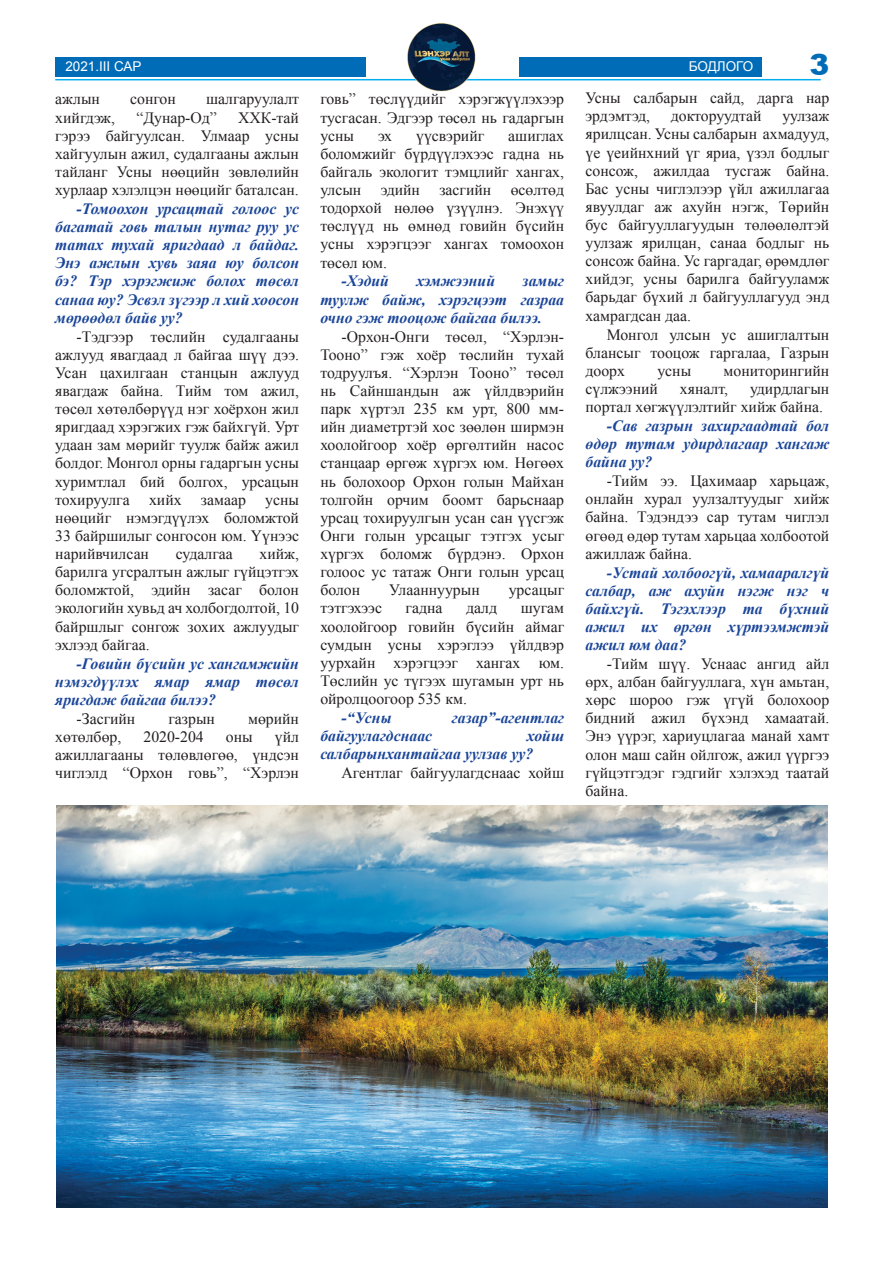
<style>
.page{position:relative;width:893px;height:1263px;background:#fff}
.page>*{position:absolute;margin:0;border:0;box-sizing:border-box;transform-origin:0 0}
.t1{font:900 29.7px "Mogul Arial";color:#006cb7}
.text{font:15.75px/18.1px "Mogul Times New Roman";color:#231f20;text-align:justify}
.text-2{font:italic 700 15.75px/18.1px "Mogul Times New Roman";color:#1b4699;text-align:justify}
.t2{font:13.5px "Arial";color:#fff}
</style>
<div class="page">
<div style="left:55px;top:58px;width:310px;height:19px;background:#006cb7"></div>
<hr style="left:55px;top:79px;width:766px;height:1px;background:#00aeef">
<div style="left:520px;top:57px;width:242px;height:20px;background:#006cb7"></div>
<img style="left:406px;top:23px;width:73px;height:69px">
<img style="left:57px;top:805px;width:771px;height:403px">
<p class="t2" style="left:66px;top:57px;width:112px">2019.XI САР №02</p>
<p class="t2" style="left:689px;top:57px;width:66px">БОДЛОГО</p>
<h1 class="t1" style="left:809px;top:48px;width:21px">3</h1>
<p class="text" style="left:55px;top:90px;width:46px">ажлын</p>
<p class="text" style="left:130px;top:90px;width:47px">сонгон</p>
<p class="text" style="left:206px;top:90px;width:95px">шалгаруулалт</p>
<p class="text" style="left:55px;top:108px;width:61px">хийгдэж,</p>
<p class="text" style="left:136px;top:108px;width:82px">“Дунар-Од”</p>
<p class="t2" style="left:80px;top:57px;width:63px">21 III САР</p>
<p class="text" style="left:585px;top:89px;width:245px">Усны салбарын сайд, дарга нар эрдэмтэд,</p>
<p class="text" style="left:320px;top:90px;width:245px">говь” төслүүдийг хэрэгжүүлэхээр тусгасан. Эдгээр төсөл нь гадаргын усны</p>
<p class="text" style="left:671px;top:107px;width:92px">докторуудтай</p>
<p class="text" style="left:55px;top:108px;width:245px;text-indent:183px">ХХК-тай гэрээ байгуулсан. Улмаар усны хайгуулын ажил, судалгааны ажлын тайланг Усны нөөцийн зөвлөлийн хурлаар хэлэлцэн нөөцийг баталсан.</p>
<p class="text-2" style="left:55px;top:199px;width:245px;text-indent:21px">-Томоохон урсацтай голоос ус багатай говь талын нутаг руу ус татах тухай яригдаад л байдаг.<br>Энэ ажлын хувь заяа юу болсон бэ? Тэр хэрэгжиж болох төсөл санаа юу? Эсвэл зүгээр л хий хоосон мөрөөдөл байв уу?</p>
<p class="text" style="left:55px;top:327px;width:245px;text-indent:21px">-Тэдгээр төслийн судалгааны ажлууд явагдаад л байгаа шүү дээ.<br>Усан цахилгаан станцын ажлууд явагдаж байна. Тийм том ажил, төсөл хөтөлбөрүүд нэг хоёрхон жил яригдаад хэрэгжих гэж байхгүй. Урт удаан зам мөрийг туулж байж ажил болдог. Монгол орны гадаргын усны хуримтлал бий болгох, урсацын тохируулга хийх замаар усны нөөцийг нэмэгдүүлэх боломжтой 33 байршилыг сонгосон юм. Үүнээс нарийвчилсан</p>
<p class="text" style="left:585px;top:107px;width:245px;text-indent:197px">уулзаж ярилцсан. Усны салбарын ахмадууд, үе үеийнхний үг яриа, үзэл бодлыг сонсож, ажилдаа тусгаж байна.<br>Бас усны чиглэлээр үйл ажиллагаа явуулдаг аж ахуйн нэгж, Төрийн бус байгууллагуудын төлөөлөлтэй уулзаж ярилцан, санаа бодлыг нь сонсож байна. Ус гаргадаг, өрөмдлөг хийдэг, усны барилга байгууламж барьдаг бүхий л байгууллагууд энд хамрагдсан даа.</p>
<p class="text" style="left:585px;top:325px;width:245px;text-indent:21px">Монгол улсын ус ашиглалтын блансыг тооцож гаргалаа, Газрын доорх</p>
<p class="text" style="left:378px;top:126px;width:16px">эх</p>
<p class="text" style="left:416px;top:126px;width:70px">үүсвэрийг</p>
<p class="text" style="left:320px;top:126px;width:245px;text-indent:188px">ашиглах боломжийг бүрдүүлэхээс гадна нь байгаль экологит тэмцлийг хангах, улсын эдийн засгийн өсөлтөд тодорхой нөлөө үзүүлнэ. Энэхүү төслүүд нь өмнөд говийн бүсийн усны хэрэгцээг хангах томоохон төсөл юм.</p>
<p class="text-2" style="left:342px;top:272px;width:49px">-Хэдий</p>
<p class="text-2" style="left:416px;top:272px;width:80px">хэмжээний</p>
<p class="text-2" style="left:320px;top:272px;width:245px;text-indent:202px">замыг туулж байж, хэрэгцээт газраа очно гэж тооцож байгаа билээ.</p>
<p class="text" style="left:320px;top:327px;width:245px;text-indent:21px">-Орхон-Онги төсөл, “Хэрлэн-Тооно” гэж хоёр төслийн тухай тодруулъя. “Хэрлэн Тооно” төсөл нь Сайншандын аж үйлдвэрийн парк хүртэл 235 км урт, 800 мм&shy;ийн диаметртэй хос зөөлөн ширмэн хоолойгоор хоёр өргөлтийн насос станцаар өргөж хүргэх юм. Нөгөөх нь болохоор Орхон голын Майхан толгойн орчим боомт барьснаар урсац тохируулгын усан сан үүсгэж Онги голын урсацыг тэтгэх усыг хүргэх боломж бүрдэнэ. Орхон голоос ус татаж Онги голын урсац болон</p>
<p class="text" style="left:657px;top:361px;width:35px">усны</p>
<p class="text" style="left:724px;top:361px;width:107px">мониторингийн</p>
<p class="text" style="left:585px;top:379px;width:74px">сүлжээний</p>
<p class="text" style="left:680px;top:379px;width:50px">хяналт,</p>
<p class="text" style="left:585px;top:379px;width:245px;text-indent:164px">удирдлагын портал хөгжүүлэлтийг хийж байна.</p>
<p class="text-2" style="left:585px;top:416px;width:245px;text-indent:21px">-Сав газрын захиргаадтай бол өдөр тутам удирдлагаар хангаж байна уу?</p>
<p class="text" style="left:585px;top:472px;width:245px;text-indent:21px">-Тийм ээ. Цахимаар харьцаж, онлайн хурал уулзалтуудыг хийж байна. Тэдэндээ сар тутам чиглэл өгөөд өдөр тутам харьцаа холбоотой ажиллаж байна.</p>
<p class="text-2" style="left:585px;top:563px;width:245px;text-indent:21px">-Устай холбоогүй, хамааралгүй салбар, аж ахуйн нэгж нэг ч байхгүй. Тэгэхлээр та бүхний ажил их өргөн хүртээмжтэй ажил юм даа?</p>
<p class="text" style="left:585px;top:654px;width:245px;text-indent:21px">-Тийм шүү. Уснаас ангид айл өрх, албан байгууллага, хүн амьтан, хөрс шороо гэж үгүй болохоор бидний ажил бүхэнд хамаатай.<br>Энэ үүрэг, хариуцлагаа манай хамт олон маш сайн ойлгож, ажил үүргээ гүйцэтгэдэг гэдгийг хэлэхэд таатай байна.</p>
<p class="text" style="left:55px;top:544px;width:245px;text-indent:204px">хийж, барилга угсралтын ажлыг гүйцэтгэх боломжтой, эдийн засаг болон экологийн хувьд ач холбогдолтой, 10 байршлыг сонгож зохих ажлуудыг эхлээд байгаа.</p>
<p class="text-2" style="left:55px;top:654px;width:245px;text-indent:21px">-Говийн бүсийн ус хангамжийн нэмэгдүүлэх ямар ямар төсөл яригдаж байгаа билээ?</p>
<p class="text" style="left:77px;top:709px;width:60px">-Засгийн</p>
<p class="text" style="left:168px;top:709px;width:48px">газрын</p>
<p class="text" style="left:248px;top:709px;width:52px">мөрийн</p>
<p class="text" style="left:55px;top:727px;width:68px">хөтөлбөр,</p>
<p class="text" style="left:143px;top:727px;width:62px">2020-204</p>
<p class="text" style="left:226px;top:727px;width:28px">оны</p>
<p class="text" style="left:176px;top:544px;width:59px">судалгаа</p>
<p class="text" style="left:389px;top:581px;width:92px">Улааннуурын</p>
<p class="text" style="left:509px;top:581px;width:57px">урсацыг</p>
<p class="text" style="left:320px;top:599px;width:63px">тэтгэхээс</p>
<p class="text" style="left:406px;top:599px;width:38px">гадна</p>
<p class="text" style="left:466px;top:599px;width:33px">далд</p>
<p class="text" style="left:320px;top:599px;width:245px;text-indent:200px">шугам хоолойгоор говийн бүсийн аймаг сумдын усны хэрэглээ үйлдвэр уурхайн хэрэгцээг хангах юм.<br>Төслийн ус түгээх шугамын урт нь ойролцоогоор 535 км.</p>
<p class="text-2" style="left:342px;top:708px;width:52px">-“Усны</p>
<p class="text-2" style="left:452px;top:708px;width:114px">газар”-агентлаг</p>
<p class="text-2" style="left:320px;top:726px;width:113px">байгуулагдснаас</p>
<p class="text-2" style="left:320px;top:726px;width:245px;text-indent:207px">хойш салбарынхантайгаа уулзав уу?</p>
<p class="text" style="left:342px;top:763px;width:224px">Агентлаг байгуулагдснаас хойш</p>
<p class="text" style="left:55px;top:727px;width:245px;text-indent:220px">үйл ажиллагааны төлөвлөгөө, үндсэн чиглэлд “Орхон говь”, “Хэрлэн</p>
</div>
